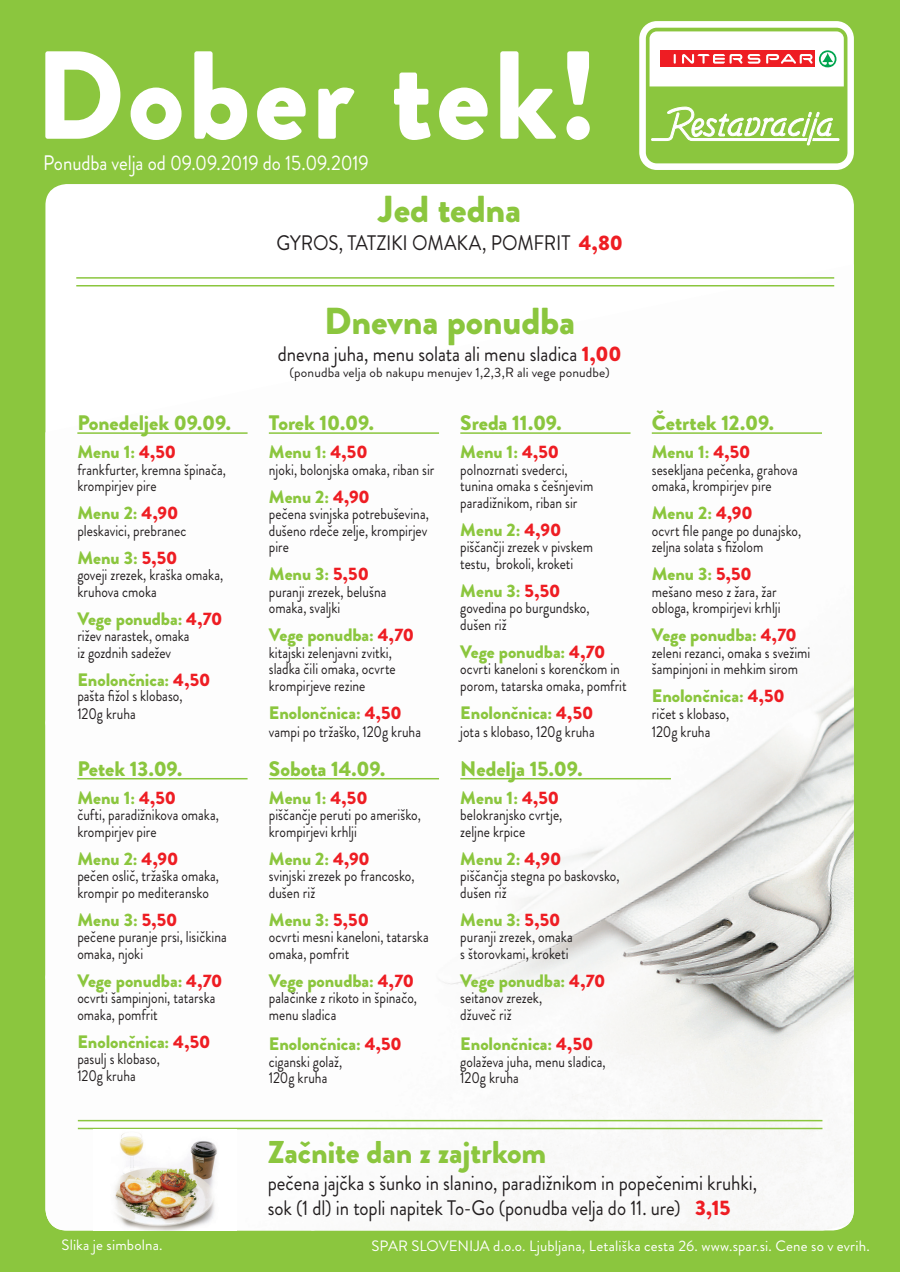
<style>
.page{position:relative;width:900px;height:1272px;background:#fff}
.page>*{position:absolute;margin:0;border:0;box-sizing:border-box;transform-origin:0 0}
.t1{font:124.8px "Spar Slovenija Black";letter-spacing:.03em;color:#fff}
.t2{font:37.5px "Spar Slovenija Black";letter-spacing:-.005em;color:#8bc63e}
.t3{font:31.5px "Spar Slovenija Black";letter-spacing:-.01em;color:#8bc63e}
.t4{font:21px/25.2px "Spar Slovenija Regular";letter-spacing:-.005em;color:#231f20;scale:.9 1}
.t5{font:21px "Spar Slovenija Black";letter-spacing:-.005em;color:#8bc63e}
.t6{font:21px "Spar Slovenija Regular";letter-spacing:-.01em;color:#fff;scale:.9 1}
.t7{font:18px "Spar Slovenija Black";letter-spacing:-.005em;color:#8bc63e}
.t8{font:15.75px/16.5px "Spar Slovenija Regular";letter-spacing:.005em;color:#231f20;scale:.86 1}
.t9{font:15px "Spar Slovenija Regular";letter-spacing:.01em;color:#fff}
.t10{font:13.5px "Spar Slovenija Regular";letter-spacing:.01em;color:#231f20}
.s1{font-family:"Spar Slovenija Black";color:#ee1d23}
.s2{color:#ee1d23}
</style>
<div class="page">
<div style="left:0;top:0;width:899px;height:1271px;background:#8bc63e"></div>
<div style="left:45px;top:184px;width:808px;height:1046px;background:#fff;border-radius:21px"></div>
<img style="left:45px;top:719px;width:1px;height:255px">
<img style="left:850px;top:686px;width:3px;height:111px">
<img style="left:418px;top:687px;width:432px;height:324px">
<img style="left:45px;top:974px;width:54px;height:256px">
<img style="left:807px;top:797px;width:46px;height:214px">
<img style="left:136px;top:1011px;width:717px;height:119px">
<img style="left:310px;top:1117px;width:543px;height:113px">
<img style="left:566px;top:1170px;width:287px;height:60px">
<svg style="left:639px;top:21px;width:214px;height:149px"></svg>
<hr style="left:77px;top:432px;width:170px;height:2px;background:#8bc63e">
<hr style="left:77px;top:778px;width:170px;height:1px;background:#8bc63e">
<hr style="left:651px;top:432px;width:170px;height:2px;background:#8bc63e">
<hr style="left:460px;top:432px;width:170px;height:2px;background:#8bc63e">
<hr style="left:460px;top:778px;width:210px;height:1px;background:#8bc63e">
<hr style="left:269px;top:432px;width:170px;height:2px;background:#8bc63e">
<hr style="left:269px;top:778px;width:170px;height:1px;background:#8bc63e">
<hr style="left:78px;top:1119px;width:744px;height:2px;background:#8bc63e">
<hr style="left:78px;top:1127px;width:744px;height:2px;background:#8bc63e">
<hr style="left:76px;top:277px;width:758px;height:2px;background:#8bc63e">
<hr style="left:76px;top:285px;width:758px;height:1px;background:#8bc63e">
<img style="left:93px;top:1129px;width:143px;height:101px">
<svg style="left:0;top:0;width:4px;height:6px"></svg>
<svg style="left:0;top:1267px;width:4px;height:5px"></svg>
<svg style="left:895px;top:0;width:5px;height:6px"></svg>
<svg style="left:895px;top:1267px;width:5px;height:5px"></svg>
<h1 class="t1" style="left:35px;top:7px;width:564px">Dober tek!</h1>
<h3 class="t6" style="left:43px;top:148px;width:363px">Ponudba velja od 09.09.2019 do 15.09.2019</h3>
<h2 class="t2" style="left:378px;top:182px;width:144px">Jed tedna</h2>
<h3 class="t4" style="left:276px;top:231px;width:386px">GYROS, TATZIKI OMAKA, POMFRIT <span class="s1">4,80</span></h3>
<h3 class="t5" style="left:77px;top:408px;width:155px">Ponedeljek 09.09.</h3>
<p class="t7" style="left:77px;top:439px;width:100px">Menu 1: <span class="s2">4,50</span></p>
<p class="t8" style="left:77px;top:461px;width:174px">frankfurter, kremna špinača, krompirjev pire</p>
<p class="t7" style="left:77px;top:500px;width:102px">Menu 2: <span class="s2">4,90</span></p>
<p class="t8" style="left:77px;top:522px;width:128px">pleskavici, prebranec</p>
<p class="t7" style="left:77px;top:545px;width:101px">Menu 3: <span class="s2">5,50</span></p>
<p class="t8" style="left:77px;top:567px;width:171px">goveji zrezek, kraška omaka, kruhova cmoka</p>
<p class="t7" style="left:77px;top:605px;width:146px">Vege ponudba: <span class="s2">4,70</span></p>
<p class="t8" style="left:77px;top:628px;width:132px">rižev narastek, omaka iz gozdnih sadežev</p>
<p class="t7" style="left:77px;top:666px;width:134px">Enolončnica: <span class="s2">4,50</span></p>
<p class="t8" style="left:77px;top:686px;width:124px;line-height:18.6px">pašta fižol s klobaso,<br>120g kruha</p>
<h3 class="t5" style="left:77px;top:753px;width:106px">Petek 13.09.</h3>
<p class="t7" style="left:77px;top:785px;width:100px">Menu 1: <span class="s2">4,50</span></p>
<p class="t8" style="left:77px;top:807px;width:166px">čufti, paradižnikova omaka, krompirjev pire</p>
<p class="t7" style="left:77px;top:846px;width:102px">Menu 2: <span class="s2">4,90</span></p>
<p class="t8" style="left:77px;top:868px;width:166px">pečen oslič, tržaška omaka, krompir po mediteransko</p>
<p class="t7" style="left:77px;top:906px;width:101px">Menu 3: <span class="s2">5,50</span></p>
<p class="t8" style="left:77px;top:929px;width:175px">pečene puranje prsi, lisičkina omaka, njoki</p>
<p class="t7" style="left:77px;top:967px;width:146px">Vege ponudba: <span class="s2">4,70</span></p>
<p class="t8" style="left:77px;top:989px;width:162px">ocvrti šampinjoni, tatarska omaka, pomfrit</p>
<p class="t7" style="left:77px;top:1028px;width:134px">Enolončnica: <span class="s2">4,50</span></p>
<p class="t8" style="left:77px;top:1050px;width:97px">pasulj s klobaso,<br>120g kruha</p>
<p class="t9" style="left:61px;top:1234px;width:103px">Slika je simbolna.</p>
<h2 class="t2" style="left:324px;top:295px;width:252px">Dnevna ponudba</h2>
<h3 class="t4" style="left:278px;top:341px;width:383px">dnevna juha, menu solata ali menu sladica <span class="s1">1,00</span></h3>
<p class="t10" style="left:289px;top:363px;width:322px">(ponudba velja ob nakupu menujev 1,2,3,R ali vege ponudbe)</p>
<h3 class="t5" style="left:269px;top:408px;width:106px">Torek 10.09.</h3>
<p class="t7" style="left:269px;top:439px;width:100px">Menu 1: <span class="s2">4,50</span></p>
<p class="t8" style="left:269px;top:461px;width:194px">njoki, bolonjska omaka, riban sir</p>
<p class="t7" style="left:269px;top:484px;width:102px">Menu 2: <span class="s2">4,90</span></p>
<p class="t8" style="left:269px;top:506px;width:188px;text-align:justify">pečena svinjska potrebuševina, dušeno rdeče zelje, krompirjev pire</p>
<p class="t7" style="left:269px;top:561px;width:101px">Menu 3: <span class="s2">5,50</span></p>
<p class="t8" style="left:269px;top:583px;width:138px">puranji zrezek, belušna omaka, svaljki</p>
<p class="t7" style="left:269px;top:622px;width:146px">Vege ponudba: <span class="s2">4,70</span></p>
<p class="t8" style="left:269px;top:644px;width:149px">kitajski zelenjavni zvitki, sladka čili omaka, ocvrte krompirjeve rezine</p>
<p class="t7" style="left:269px;top:699px;width:134px">Enolončnica: <span class="s2">4,50</span></p>
<p class="t8" style="left:269px;top:723px;width:178px">vampi po tržaško, 120g kruha</p>
<h3 class="t5" style="left:269px;top:753px;width:118px">Sobota 14.09.</h3>
<p class="t7" style="left:269px;top:785px;width:100px">Menu 1: <span class="s2">4,50</span></p>
<p class="t8" style="left:269px;top:807px;width:178px">piščančje peruti po ameriško, krompirjevi krhlji</p>
<p class="t7" style="left:269px;top:846px;width:102px">Menu 2: <span class="s2">4,90</span></p>
<p class="t8" style="left:269px;top:868px;width:171px">svinjski zrezek po francosko, dušen riž</p>
<p class="t7" style="left:269px;top:906px;width:101px">Menu 3: <span class="s2">5,50</span></p>
<p class="t8" style="left:269px;top:929px;width:187px">ocvrti mesni kaneloni, tatarska omaka, pomfrit</p>
<p class="t7" style="left:269px;top:967px;width:146px">Vege ponudba: <span class="s2">4,70</span></p>
<p class="t8" style="left:269px;top:989px;width:174px">palačinke z rikoto in špinačo, menu sladica</p>
<p class="t7" style="left:269px;top:1031px;width:134px">Enolončnica: <span class="s2">4,50</span></p>
<p class="t8" style="left:269px;top:1053px;width:87px">ciganski golaž,<br>120g kruha</p>
<h3 class="t5" style="left:460px;top:408px;width:103px">Sreda 11.09.</h3>
<p class="t7" style="left:460px;top:439px;width:100px">Menu 1: <span class="s2">4,50</span></p>
<p class="t8" style="left:460px;top:461px;width:156px">polnozrnati svederci, tunina omaka s češnjevim paradižnikom, riban sir</p>
<p class="t7" style="left:460px;top:517px;width:102px">Menu 2: <span class="s2">4,90</span></p>
<p class="t8" style="left:460px;top:539px;width:156px">piščančji zrezek v pivskem testu, brokoli, kroketi</p>
<p class="t7" style="left:460px;top:578px;width:101px">Menu 3: <span class="s2">5,50</span></p>
<p class="t8" style="left:460px;top:600px;width:152px">govedina po burgundsko, dušen riž</p>
<p class="t7" style="left:460px;top:638px;width:146px">Vege ponudba: <span class="s2">4,70</span></p>
<p class="t8" style="left:460px;top:661px;width:195px">ocvrti kaneloni s korenčkom in porom, tatarska omaka, pomfrit</p>
<p class="t7" style="left:460px;top:699px;width:134px">Enolončnica: <span class="s2">4,50</span></p>
<p class="t8" style="left:460px;top:723px;width:158px">jota s klobaso, 120g kruha</p>
<h3 class="t5" style="left:460px;top:753px;width:124px">Nedelja 15.09.</h3>
<p class="t7" style="left:460px;top:785px;width:100px">Menu 1: <span class="s2">4,50</span></p>
<p class="t8" style="left:460px;top:807px;width:120px">belokranjsko cvrtje, zeljne krpice</p>
<p class="t7" style="left:460px;top:846px;width:102px">Menu 2: <span class="s2">4,90</span></p>
<p class="t8" style="left:460px;top:868px;width:187px">piščančja stegna po baskovsko, dušen riž</p>
<p class="t7" style="left:460px;top:906px;width:101px">Menu 3: <span class="s2">5,50</span></p>
<p class="t8" style="left:460px;top:929px;width:132px">puranji zrezek, omaka s štorovkami, kroketi</p>
<p class="t7" style="left:460px;top:967px;width:146px">Vege ponudba: <span class="s2">4,70</span></p>
<p class="t8" style="left:460px;top:989px;width:97px">seitanov zrezek, džuveč riž</p>
<p class="t7" style="left:460px;top:1031px;width:134px">Enolončnica: <span class="s2">4,50</span></p>
<p class="t8" style="left:460px;top:1053px;width:171px">golaževa juha, menu sladica,<br>120g kruha</p>
<h3 class="t5" style="left:651px;top:408px;width:123px">Četrtek 12.09.</h3>
<p class="t7" style="left:651px;top:439px;width:100px">Menu 1: <span class="s2">4,50</span></p>
<p class="t8" style="left:651px;top:461px;width:171px">sesekljana pečenka, grahova omaka, krompirjev pire</p>
<p class="t7" style="left:651px;top:500px;width:102px">Menu 2: <span class="s2">4,90</span></p>
<p class="t8" style="left:651px;top:522px;width:175px">ocvrt file pange po dunajsko, zeljna solata s fižolom</p>
<p class="t7" style="left:651px;top:561px;width:101px">Menu 3: <span class="s2">5,50</span></p>
<p class="t8" style="left:651px;top:583px;width:151px">mešano meso z žara, žar obloga, krompirjevi krhlji</p>
<p class="t7" style="left:651px;top:622px;width:146px">Vege ponudba: <span class="s2">4,70</span></p>
<p class="t8" style="left:651px;top:644px;width:186px">zeleni rezanci, omaka s svežimi šampinjoni in mehkim sirom</p>
<p class="t7" style="left:651px;top:683px;width:134px">Enolončnica: <span class="s2">4,50</span></p>
<p class="t8" style="left:651px;top:704px;width:92px;line-height:18px">ričet s klobaso,<br>120g kruha</p>
<h3 class="t3" style="left:267px;top:1130px;width:280px">Začnite dan z zajtrkom</h3>
<h3 class="t4" style="left:267px;top:1170px;width:545px">pečena jajčka s šunko in slanino, paradižnikom in popečenimi kruhki, sok (1 dl) in topli napitek To-Go (ponudba velja do 11. ure) <span class="s1">3,15</span></h3>
<p class="t9" style="left:371px;top:1235px;width:500px">SPAR SLOVENIJA d.o.o. Ljubljana, Letališka cesta 26. www.spar.si. Cene so v evrih.</p>
</div>
